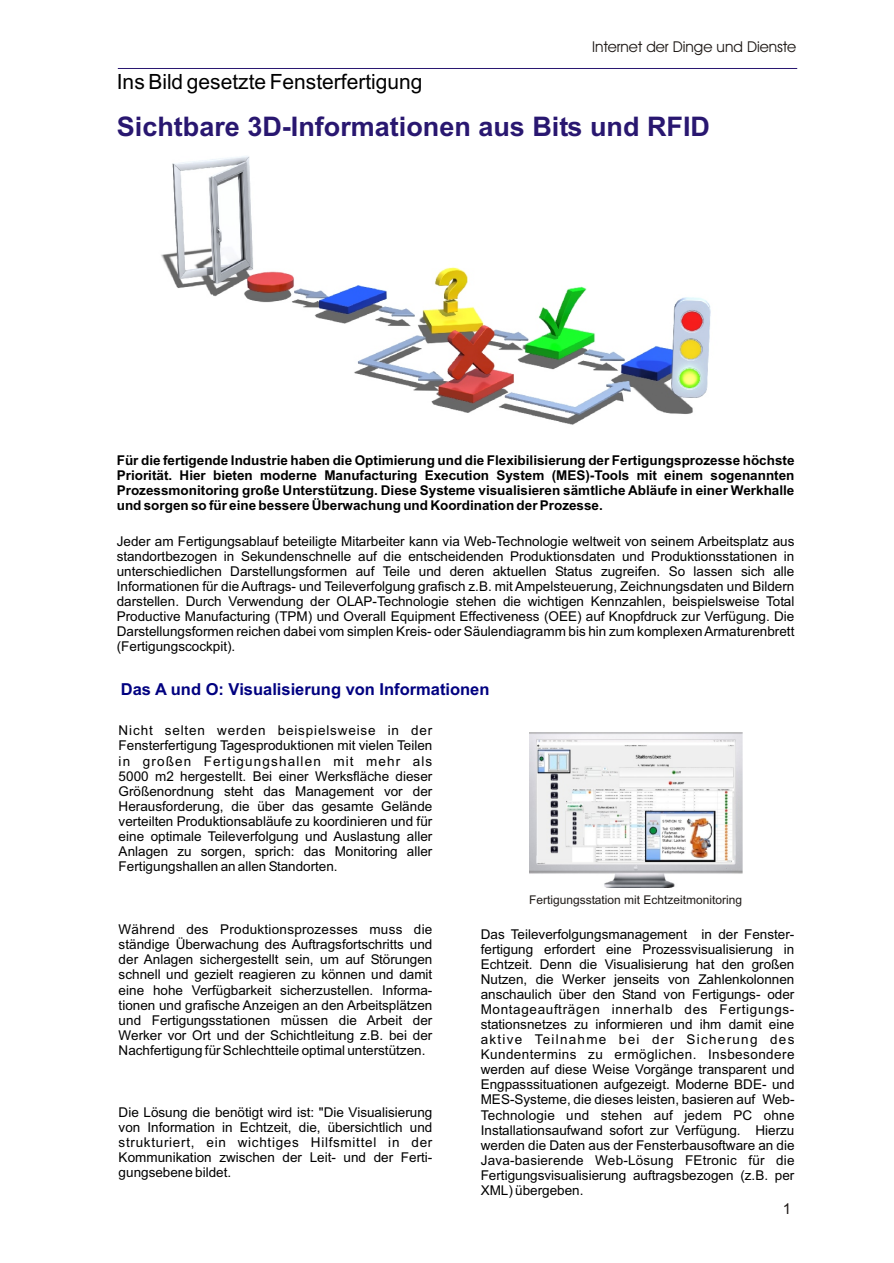
<style>
.page{position:relative;width:894px;height:1263px;background:#fff}
.page>*{position:absolute;margin:0;border:0;box-sizing:border-box;transform-origin:0 0}
.t1{font:700 27px "Arial";color:#291770}
.t2{font:21px "Arial";color:#000}
.t3{font:700 16.5px "Arial";color:#000080}
.t4{font:15px "Avant Garde Bk BT";color:#1f1a17}
.t5{font:15px "Arial";color:#1f1a17}
.t6{font:13.5px/15.1px "Arial";color:#000;text-align:justify}
.t7{font:700 13.5px/15.1px "Arial";color:#000;text-align:justify}
.t8{font:13.5px "Arial";letter-spacing:.05em;color:#000}
.t9{font:13.5px "Arial";letter-spacing:.02em;color:#000}
.t10{font:13.5px "Arial";letter-spacing:.095em;color:#000}
.t11{font:12px "Arial";color:#1f1a17}
</style>
<div class="page">
<img style="left:530px;top:732px;width:212px;height:156px">
<img style="left:161px;top:156px;width:550px;height:269px">
<hr style="left:118px;top:68px;width:679px;height:1px;background:#291770">
<p class="t4" style="left:592px;top:40px;width:205px">Internet der Dinge und Dienste</p>
<h2 class="t2" style="left:117px;top:74px;width:307px">Ins Bild gesetzte Fensterfertigung</h2>
<h1 class="t1" style="left:117px;top:117px;width:595px">Sichtbare 3D-Informationen aus Bits und RFID</h1>
<p class="t7" style="left:117px;top:454px;width:679px">Für die fertigende Industrie haben die Optimierung und die Flexibilisierung der Fertigungsprozesse höchste Priorität. Hier bieten moderne Manufacturing Execution System (MES)-Tools mit einem sogenannten Prozessmonitoring große Unterstützung. Diese Systeme visualisieren sämtliche Abläufe in einer Werkhalle und sorgen so für eine bessere Überwachung und Koordination der Prozesse.</p>
<p class="t6" style="left:117px;top:535px;width:679px">Jeder am Fertigungsablauf beteiligte Mitarbeiter kann via Web-Technologie weltweit von seinem Arbeitsplatz aus standortbezogen in Sekundenschnelle auf die entscheidenden Produktionsdaten und Produktionsstationen in unterschiedlichen Darstellungsformen auf Teile und deren aktuellen Status zugreifen. So lassen sich alle Informationen für die Auftrags- und Teileverfolgung grafisch z.B. mit Ampelsteuerung, Zeichnungsdaten und Bildern darstellen. Durch Verwendung der OLAP-Technologie stehen die wichtigen Kennzahlen, beispielsweise Total Productive Manufacturing (TPM) und Overall Equipment Effectiveness (OEE) auf Knopfdruck zur Verfügung. Die Darstellungsformen reichen dabei vom simplen Kreis- oder Säulendiagramm bis hin zum komplexen Armaturenbrett (Fertigungscockpit).</p>
<p class="t3" style="left:121px;top:683px;width:370px">Das A und O: Visualisierung von Informationen</p>
<p class="t6" style="left:119px;top:724px;width:315px">Nicht selten werden beispielsweise in der Fensterfertigung Tagesproduktionen mit vielen Teilen in großen Fertigungshallen mit mehr als 5000 m2 hergestellt. Bei einer Werksfläche dieser Größenordnung steht das Management vor der Herausforderung, die über das gesamte Gelände verteilten Produktionsabläufe zu koordinieren und für eine optimale Teileverfolgung und Auslastung aller Anlagen zu sorgen, sprich: das Monitoring aller Fertigungshallen an allen Standorten.</p>
<p class="t11" style="left:529px;top:895px;width:215px">Fertigungsstation mit Echtzeitmonitoring</p>
<p class="t9" style="left:119px;top:924px;width:315px">Während des Produktionsprozesses muss die</p>
<p class="t6" style="left:481px;top:928px;width:315px">Das Teileverfolgungsmanagement in der Fenster-</p>
<p class="t6" style="left:119px;top:938px;width:315px">ständige Überwachung des Auftragsfortschritts und</p>
<p class="t6" style="left:481px;top:943px;width:315px">fertigung erfordert eine Prozessvisualisierung in</p>
<p class="t6" style="left:119px;top:953px;width:315px">der Anlagen sichergestellt sein, um auf Störungen</p>
<p class="t6" style="left:481px;top:958px;width:315px">Echtzeit. Denn die Visualisierung hat den großen</p>
<p class="t6" style="left:119px;top:968px;width:315px">schnell und gezielt reagieren zu können und damit</p>
<p class="t6" style="left:481px;top:973px;width:315px">Nutzen, die Werker jenseits von Zahlenkolonnen</p>
<p class="t6" style="left:119px;top:983px;width:315px">eine hohe Verfügbarkeit sicherzustellen. Informa-</p>
<p class="t6" style="left:481px;top:988px;width:315px">anschaulich über den Stand von Fertigungs- oder</p>
<p class="t6" style="left:119px;top:999px;width:315px">tionen und grafische Anzeigen an den Arbeitsplätzen</p>
<p class="t8" style="left:481px;top:1004px;width:315px">Montageaufträgen innerhalb des Fertigungs-</p>
<p class="t6" style="left:119px;top:1014px;width:315px">und Fertigungsstationen müssen die Arbeit der</p>
<p class="t6" style="left:481px;top:1018px;width:315px">stationsnetzes zu informieren und ihm damit eine</p>
<p class="t6" style="left:119px;top:1029px;width:315px">Werker vor Ort und der Schichtleitung z.B. bei der</p>
<p class="t10" style="left:481px;top:1034px;width:315px">aktive Teilnahme bei der Sicherung des</p>
<p class="t6" style="left:119px;top:1044px;width:308px">Nachfertigung für Schlechtteile optimal unterstützen.</p>
<p class="t6" style="left:481px;top:1048px;width:315px">Kundentermins zu ermöglichen. Insbesondere werden auf diese Weise Vorgänge transparent und Engpasssituationen aufgezeigt. Moderne BDE- und MES-Systeme, die dieses leisten, basieren auf Web-</p>
<p class="t6" style="left:119px;top:1106px;width:315px">Die Lösung die benötigt wird ist: "Die Visualisierung</p>
<p class="t6" style="left:481px;top:1108px;width:315px">Technologie und stehen auf jedem PC ohne</p>
<p class="t6" style="left:119px;top:1121px;width:315px">von Information in Echtzeit, die, übersichtlich und</p>
<p class="t6" style="left:481px;top:1124px;width:315px">Installationsaufwand sofort zur Verfügung. Hierzu</p>
<p class="t8" style="left:119px;top:1137px;width:315px">strukturiert, ein wichtiges Hilfsmittel in der</p>
<p class="t6" style="left:481px;top:1139px;width:315px">werden die Daten aus der Fensterbausoftware an die</p>
<p class="t6" style="left:119px;top:1151px;width:315px">Kommunikation zwischen der Leit- und der Ferti-</p>
<p class="t6" style="left:481px;top:1154px;width:315px">Java-basierende Web-Lösung FEtronic für die</p>
<p class="t6" style="left:119px;top:1166px;width:114px">gungsebene bildet.</p>
<p class="t6" style="left:481px;top:1169px;width:315px">Fertigungsvisualisierung auftragsbezogen (z.B. per<br>XML) übergeben.</p>
<p class="t5" style="left:783px;top:1203px;width:10px">1</p>
</div>
